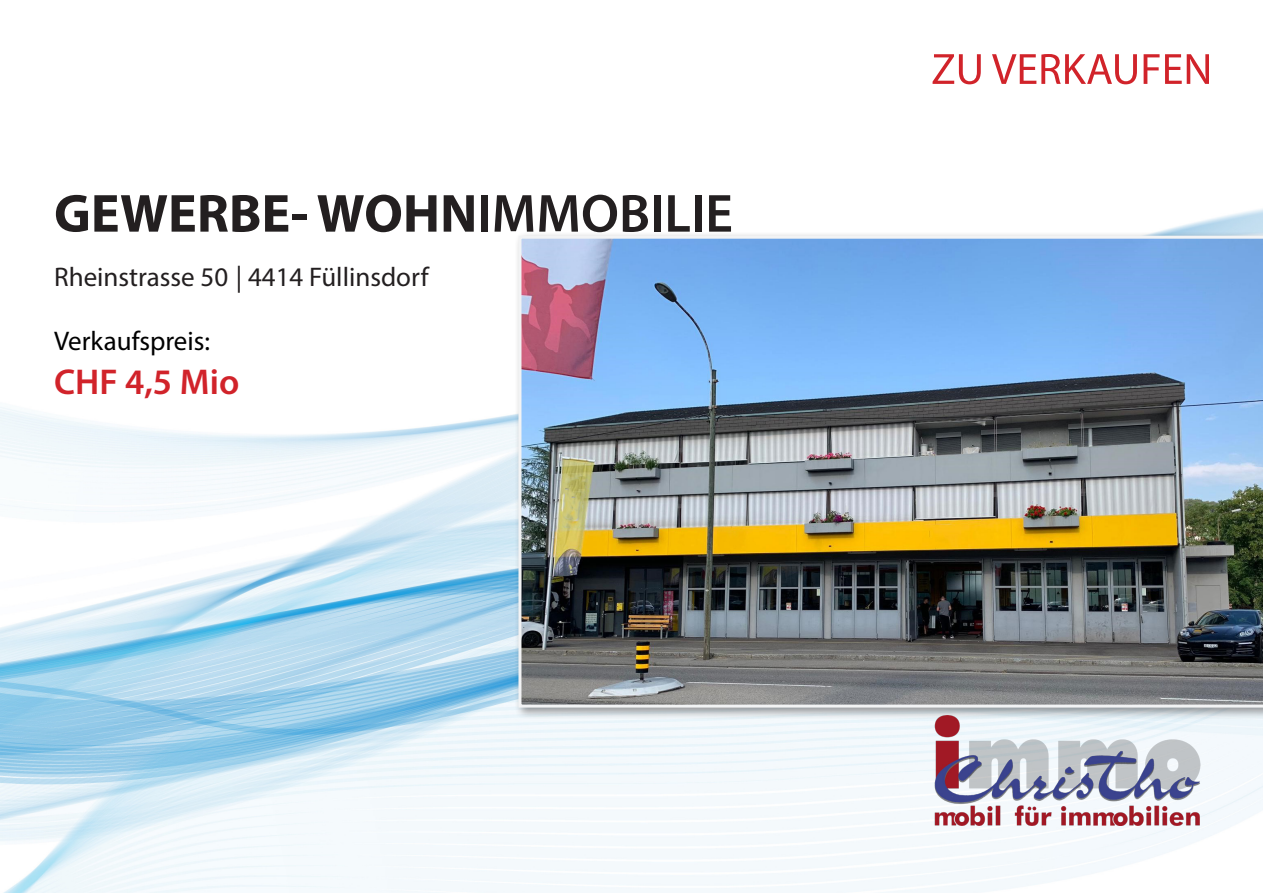
<style>
.page{position:relative;width:1263px;height:893px;background:#fff}
.page>*{position:absolute;margin:0;border:0;box-sizing:border-box;transform-origin:0 0}
.t1{font:700 54px "Myriad Pro";color:#231f20}
.t2{font:600 36px "Myriad Pro";color:#d1232a}
.t3{font:27px "Myriad Pro";color:#231f20}
.t4{font:27px "Myriad Pro";color:#000}
.s1{font-weight:600}
</style>
<div class="page">
<img style="left:0;top:84px;width:1263px;height:809px">
<div style="left:514px;top:232px;width:749px;height:488px;background:#231f20;opacity:.45"></div>
<img style="left:518px;top:236px;width:745px;height:472px">
<img style="left:934px;top:716px;width:267px;height:110px">
<svg style="left:932px;top:54px;width:277px;height:30px"></svg>
<p class="t1" style="left:54px;top:178px;width:680px">GEWERBE- WOHN<span class="s1">IMMOBILIE</span></p>
<p class="t3" style="left:54px;top:260px;width:376px">Rheinstrasse 50 | 4414 Füllinsdorf</p>
<p class="t4" style="left:54px;top:325px;width:158px">Verkaufspreis:</p>
<p class="t2" style="left:54px;top:359px;width:187px">CHF 4,5 Mio</p>
</div>
